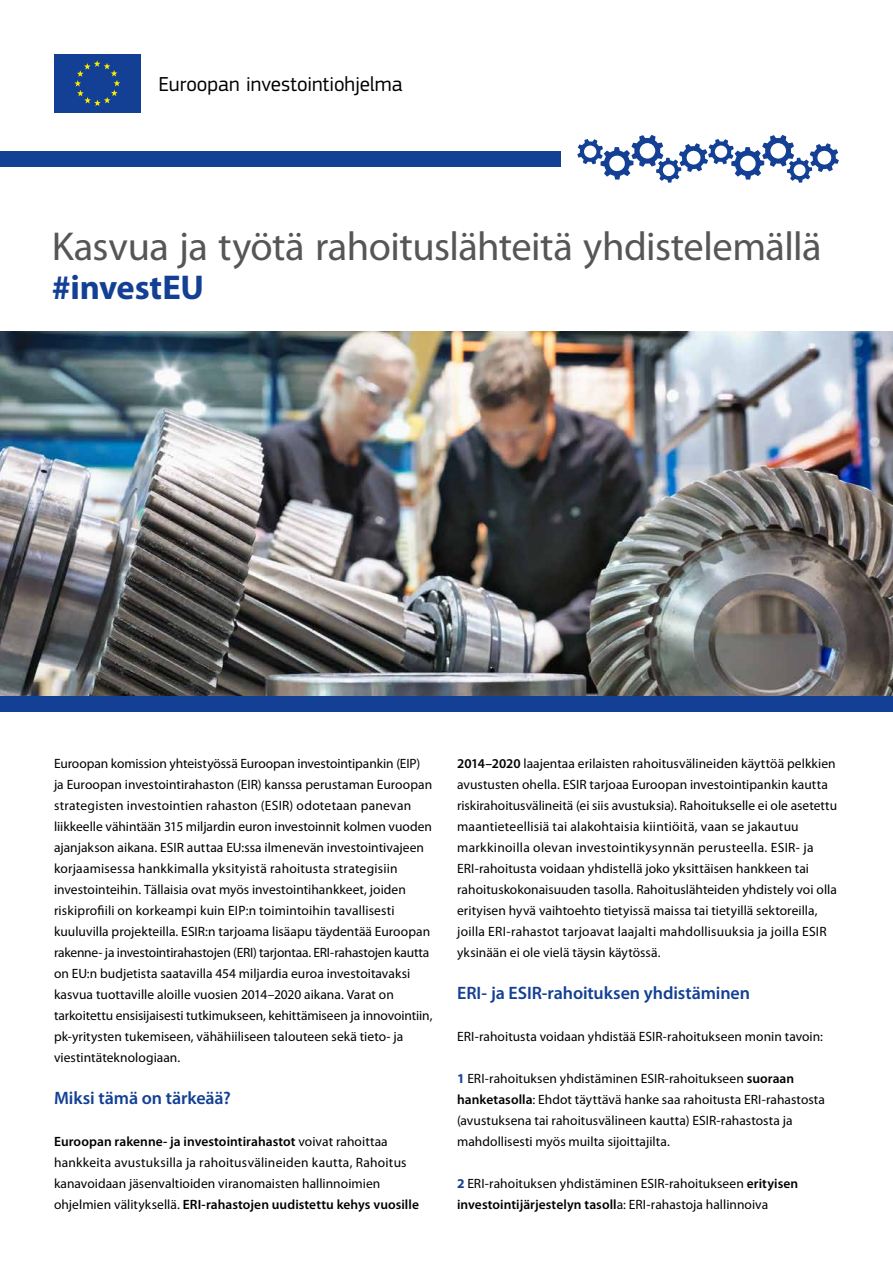
<style>
.page{position:relative;width:893px;height:1263px;background:#fff}
.page>*{position:absolute;margin:0;border:0;box-sizing:border-box;transform-origin:0 0}
.Headline{font:40.5px "Myriad Pro";letter-spacing:-.015em;color:#565656}
.t1{font:700 34.5px "Myriad Pro";letter-spacing:-.005em;color:#134094}
.t2{font:21px "EC Square Sans Pro";letter-spacing:-.005em;color:#000}
.Zwischenhead{font:600 18px "Myriad Pro";letter-spacing:-.005em;color:#134094}
.Fließtext{font:13.5px/21px "Myriad Pro";letter-spacing:.005em;color:#000}
._1_2_3_Fließtext{font:13.5px/21px "Myriad Pro";letter-spacing:.005em;color:#000}
.s1{font-weight:600}
.s2{font-weight:700;color:#134094}
</style>
<div class="page">
<div style="left:0;top:151px;width:561px;height:16px;background:#134094"></div>
<svg style="left:577px;top:135px;width:262px;height:48px"></svg>
<img style="left:0;top:331px;width:893px;height:365px">
<div style="left:0;top:696px;width:893px;height:16px;background:#134094"></div>
<div style="left:54px;top:54px;width:87px;height:59px;background:#134094"></div>
<svg style="left:74px;top:60px;width:46px;height:46px"></svg>
<p class="t2" style="left:158px;top:72px;width:246px">Euroopan investointiohjelma</p>
<p class="Headline" style="left:52px;top:221px;width:771px">Kasvua ja työtä rahoituslähteitä yhdistelemällä</p>
<p class="t1" style="left:52px;top:265px;width:154px">#investEU</p>
<p class="Fließtext" style="left:54px;top:753px;width:380px">Euroopan komission yhteistyössä Euroopan investointipankin (EIP) ja Euroopan investointirahaston (EIR) kanssa perustaman Euroopan strategisten investointien rahaston (ESIR) odotetaan panevan liikkeelle vähintään 315 miljardin euron investoinnit kolmen vuoden ajanjakson aikana. ESIR auttaa EU:ssa ilmenevän investointivajeen korjaamisessa hankkimalla yksityistä rahoitusta strategisiin investointeihin. Tällaisia ovat myös investointihankkeet, joiden riskiprofiili on korkeampi kuin EIP:n toimintoihin tavallisesti kuuluvilla projekteilla. ESIR:n tarjoama lisäapu täydentää Euroopan rakenne- ja investointirahastojen (ERI) tarjontaa. ERI-rahastojen kautta on EU:n budjetista saatavilla 454 miljardia euroa investoitavaksi kasvua tuottaville aloille vuosien 2014–2020 aikana. Varat on tarkoitettu ensisijaisesti tutkimukseen, kehittämiseen ja innovointiin, pk-yritysten tukemiseen, vähähiiliseen talouteen sekä tieto- ja viestintäteknologiaan.</p>
<p class="Zwischenhead" style="left:54px;top:1088px;width:178px">Miksi tämä on tärkeää?</p>
<p class="Fließtext" style="left:54px;top:1131px;width:366px"><span class="s1">Euroopan rakenne- ja investointirahastot</span> voivat rahoittaa hankkeita avustuksilla ja rahoitusvälineiden kautta, Rahoitus kanavoidaan jäsenvaltioiden viranomaisten hallinnoimien ohjelmien välityksellä. <span class="s1">ERI-rahastojen uudistettu kehys vuosille</span></p>
<p class="Fließtext" style="left:457px;top:753px;width:381px"><span class="s1">2014–2020</span> laajentaa erilaisten rahoitusvälineiden käyttöä pelkkien avustusten ohella. ESIR tarjoaa Euroopan investointipankin kautta riskirahoitusvälineitä (ei siis avustuksia). Rahoitukselle ei ole asetettu maantieteellisiä tai alakohtaisia kiintiöitä, vaan se jakautuu markkinoilla olevan investointikysynnän perusteella. ESIR- ja ERI-rahoitusta voidaan yhdistellä joko yksittäisen hankkeen tai rahoituskokonaisuuden tasolla. Rahoituslähteiden yhdistely voi olla erityisen hyvä vaihtoehto tietyissä maissa tai tietyillä sektoreilla, joilla ERI-rahastot tarjoavat laajalti mahdollisuuksia ja joilla ESIR yksinään ei ole vielä täysin käytössä.</p>
<p class="Zwischenhead" style="left:457px;top:983px;width:294px">ERI- ja ESIR-rahoituksen yhdistäminen</p>
<p class="Fließtext" style="left:457px;top:1026px;width:367px">ERI-rahoitusta voidaan yhdistää ESIR-rahoitukseen monin tavoin:</p>
<p class="_1_2_3_Fließtext" style="left:457px;top:1068px;width:369px"><span class="s2">1</span> ERI-rahoituksen yhdistäminen ESIR-rahoitukseen <span class="s1">suoraan hanketasolla</span>: Ehdot täyttävä hanke saa rahoitusta ERI-rahastosta (avustuksena tai rahoitusvälineen kautta) ESIR-rahastosta ja mahdollisesti myös muilta sijoittajilta.</p>
<p class="_1_2_3_Fließtext" style="left:457px;top:1173px;width:343px"><span class="s2">2</span> ERI-rahoituksen yhdistäminen ESIR-rahoitukseen <span class="s1">erityisen investointijärjestelyn tasoll</span>a: ERI-rahastoja hallinnoiva</p>
</div>
